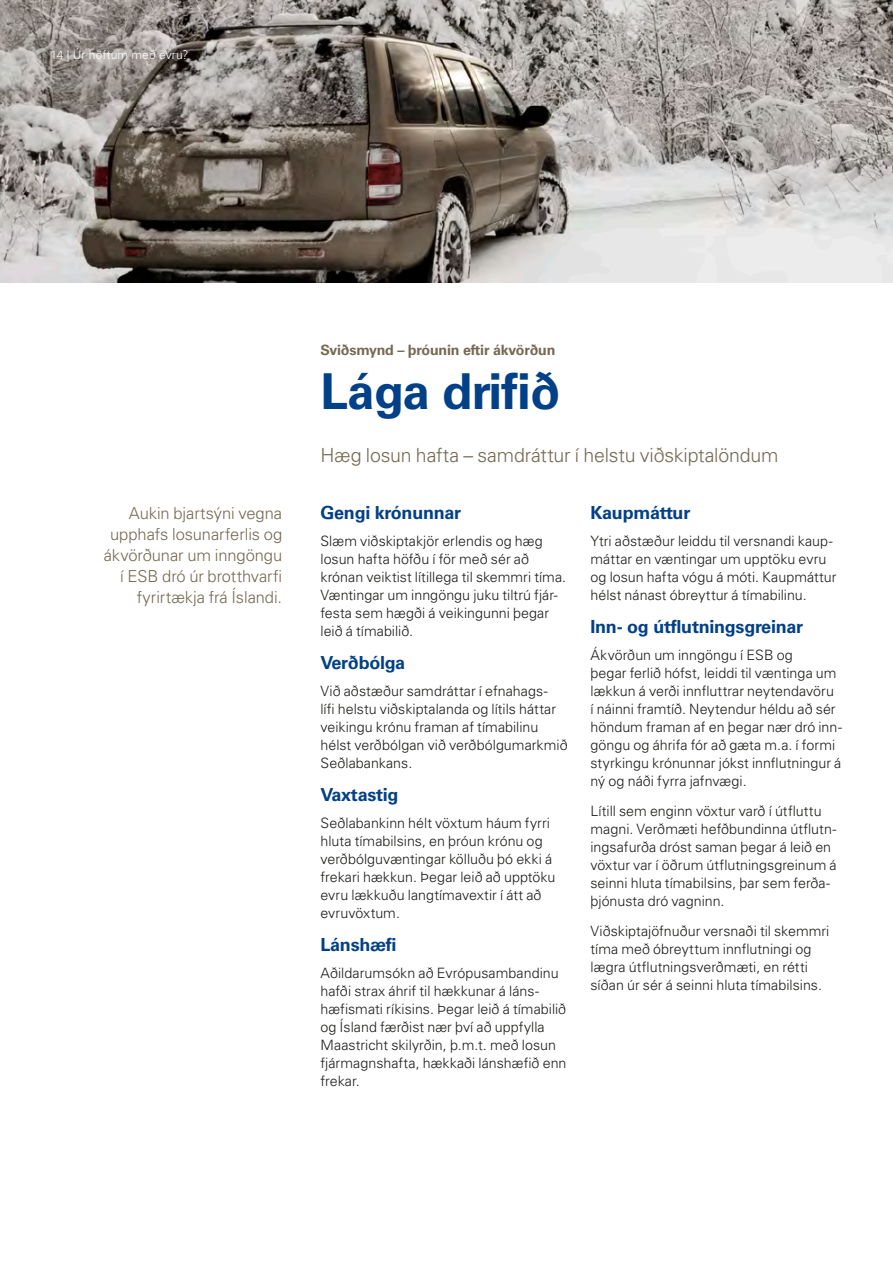
<style>
.page{position:relative;width:893px;height:1263px;background:#fff}
.page>*{position:absolute;margin:0;border:0;box-sizing:border-box;transform-origin:0 0}
.t1{font:700 49.5px "Univers LT Std";letter-spacing:-.015em;color:#024087}
.t2{font:300 19.5px "Univers LT Std";letter-spacing:-.01em;color:#766952}
.t3{font:700 18px "Univers LT Std";letter-spacing:-.015em;color:#024087}
.t4{font:300 16.5px/21px "Univers LT Std";letter-spacing:-.005em;color:#766952;text-align:right}
.t5{font:300 14.25px/18px "Univers LT Std";color:#1d1d1b}
.t6{font:700 14.25px "Univers LT Std";letter-spacing:-.015em;color:#766952}
.t7{font:300 12px "Univers LT Std";letter-spacing:.01em;color:#fff}
</style>
<div class="page">
<img style="left:0;top:0;width:893px;height:283px">
<p class="t7" style="left:50px;top:48px;width:139px">14 | Úr höftum með evru?</p>
<p class="t4" style="left:104px;top:503px;width:180px">Aukin bjartsýni vegna upphafs losunarferlis og ákvörðunar um inngöngu í ESB dró úr brotthvarfi fyrirtækja frá Íslandi.</p>
<p class="t6" style="left:320px;top:341px;width:236px">Sviðsmynd – þróunin eftir ákvörðun</p>
<h1 class="t1" style="left:320px;top:362px;width:241px">Lága drifið</h1>
<h2 class="t2" style="left:320px;top:444px;width:459px">Hæg losun hafta – samdráttur í helstu viðskiptalöndum</h2>
<p class="t3" style="left:320px;top:502px;width:142px">Gengi krónunnar</p>
<p class="t5" style="left:320px;top:531px;width:247px">Slæm viðskiptakjör erlendis og hæg losun hafta höfðu í för með sér að krónan veiktist lítillega til skemmri tíma.<br>Væntingar um inngöngu juku tiltrú fjár&shy;festa sem hægði á veikingunni þegar leið á tímabilið.</p>
<p class="t3" style="left:320px;top:652px;width:86px">Verðbólga</p>
<p class="t5" style="left:320px;top:681px;width:249px">Við aðstæður samdráttar í efnahags-<br>lífi helstu viðskiptalanda og lítils háttar veikingu krónu framan af tímabilinu hélst verðbólgan við verðbólgumarkmið Seðlabankans.</p>
<p class="t3" style="left:320px;top:784px;width:80px">Vaxtastig</p>
<p class="t5" style="left:320px;top:813px;width:237px">Seðlabankinn hélt vöxtum háum fyrri hluta tímabilsins, en þróun krónu og verðbólguvæntingar kölluðu þó ekki á frekari hækkun. Þegar leið að upptöku evru lækkuðu langtímavextir í átt að evruvöxtum.</p>
<p class="t3" style="left:320px;top:934px;width:78px">Lánshæfi</p>
<p class="t5" style="left:320px;top:963px;width:247px">Aðildarumsókn að Evrópusambandinu hafði strax áhrif til hækkunar á láns&shy;hæfismati ríkisins. Þegar leið á tímabilið og Ísland færðist nær því að uppfylla Maastricht skilyrðin, þ.m.t. með losun fjármagnshafta, hækkaði lánshæfið enn frekar.</p>
<p class="t3" style="left:590px;top:502px;width:101px">Kaupmáttur</p>
<p class="t5" style="left:590px;top:531px;width:248px">Ytri aðstæður leiddu til versnandi kaup&shy;máttar en væntingar um upptöku evru og losun hafta vógu á móti. Kaupmáttur hélst nánast óbreyttur á tímabilinu.</p>
<p class="t3" style="left:590px;top:616px;width:214px">Inn- og útflutningsgreinar</p>
<p class="t5" style="left:590px;top:645px;width:253px">Ákvörðun um inngöngu í ESB og<br>þegar ferlið hófst, leiddi til væntinga um lækkun á verði innfluttrar neytendavöru<br>í náinni framtíð. Neytendur héldu að sér höndum framan af en þegar nær dró inn&shy;göngu og áhrifa fór að gæta m.a. í formi styrkingu krónunnar jókst innflutningur á ný og náði fyrra jafnvægi.</p>
<p class="t5" style="left:590px;top:801px;width:248px">Lítill sem enginn vöxtur varð í útfluttu magni. Verðmæti hefðbundinna útflutn&shy;ingsafurða dróst saman þegar á leið en vöxtur var í öðrum útflutningsgreinum á seinni hluta tímabilsins, þar sem ferða&shy;þjónusta dró vagninn.</p>
<p class="t5" style="left:590px;top:921px;width:240px">Viðskiptajöfnuður versnaði til skemmri tíma með óbreyttum innflutningi og lægra útflutningsverðmæti, en rétti síðan úr sér á seinni hluta tímabilsins.</p>
</div>
